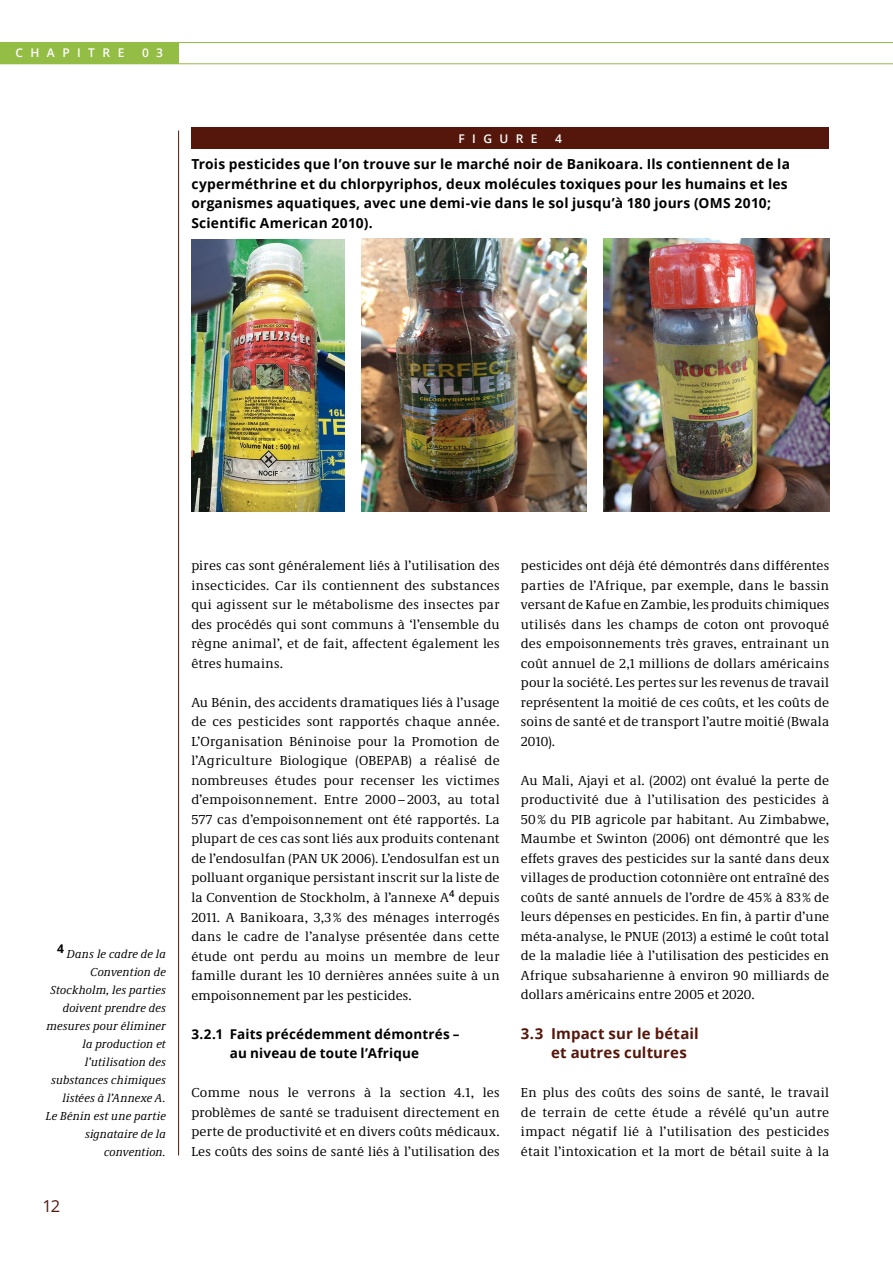
<style>
.page{position:relative;width:893px;height:1263px;background:#fff}
.page>*{position:absolute;margin:0;border:0;box-sizing:border-box;transform-origin:0 0}
.t1{font:16.5px "Open Sans";color:#55170b}
.t2{font:700 15px/19.5px "Open Sans";letter-spacing:.01em;color:#55170b}
.t3{font:700 13.8px/19.5px "Open Sans";letter-spacing:.015em;color:#000}
.t4{font:13.5px/19.5px "Demos Next Pro";letter-spacing:.015em;color:#000;text-align:justify}
.t5{font:700 13.5px/19.5px "Open Sans";letter-spacing:.015em;color:#000;text-align:center}
.t6{font:italic 12px/18px "Demos Next Pro";letter-spacing:.015em;color:#000;text-align:right}
.t7{font:600 12px "Open Sans";letter-spacing:.62em;color:#fff}
</style>
<div class="page">
<hr style="left:0;top:42px;width:893px;height:1px;background:#93bd45">
<hr style="left:0;top:63px;width:893px;height:1px;background:#93bd45">
<div style="left:0;top:43px;width:179px;height:21px;background:#93bd45"></div>
<hr style="left:178px;top:131px;width:1px;height:1024px;background:#55170b">
<div style="left:191px;top:128px;width:638px;height:21px;background:#55170b"></div>
<img style="left:604px;top:239px;width:225px;height:273px">
<img style="left:361px;top:239px;width:226px;height:273px">
<img style="left:191px;top:239px;width:153px;height:273px">
<p class="t7" style="left:15px;top:44px;width:111px">CHAPITRE</p>
<p class="t7" style="left:142px;top:44px;width:23px">0 3</p>
<p class="t7" style="left:458px;top:130px;width:81px">FIGURE</p>
<p class="t7" style="left:555px;top:130px;width:8px">4</p>
<p class="t3" style="left:191px;top:154px;width:600px">Trois pesticides que l’on trouve sur le marché noir de Banikoara. Ils contiennent de la cyperméthrine et du chlorpyriphos, deux molécules toxiques pour les humains et les organismes aquatiques, avec une demi-vie dans le sol jusqu’à 180 jours (OMS 2010; Scientific American 2010).</p>
<p class="t6" style="left:46px;top:944px;width:122px"><sup>4</sup> Dans le cadre de la<br>Convention de<br>Stockholm, les parties doivent prendre des mesures pour éliminer la production et l’utilisation des substances chimiques listées à l’Annexe A.<br>Le Bénin est une partie signataire de la convention.</p>
<p class="t1" style="left:43px;top:1194px;width:19px">12</p>
<p class="t4" style="left:191px;top:556px;width:310px">pires cas sont généralement liés à l’utilisation des insecticides. Car ils contiennent des substances qui agissent sur le métabolisme des insectes par des procédés qui sont communs à ‘l’ensemble du règne animal’, et de fait, affectent également les êtres humains.</p>
<p class="t4" style="left:191px;top:692px;width:310px">Au Bénin, des accidents dramatiques liés à l’usage de ces pesticides sont rapportés chaque année.<br>L’Organisation Béninoise pour la Promotion de l’Agriculture Biologique (OBEPAB) a réalisé de nombreuses études pour recenser les victimes d’empoisonnement. Entre 2000 – 2003, au total 577 cas d’empoisonnement ont été rapportés. La plupart de ces cas sont liés aux produits contenant de l’endosulfan (PAN UK 2006). L’endosulfan est un polluant organique persistant inscrit sur la liste de la Convention de Stockholm, à l’annexe A<sup>4</sup> depuis 2011. A Banikoara, 3,3 % des ménages interrogés dans le cadre de l’analyse présentée dans cette étude ont perdu au moins un membre de leur famille durant les 10 dernières années suite à un empoisonnement par les pesticides.</p>
<p class="t5" style="left:191px;top:1023px;width:270px">3.2.1 Faits précédemment démontrés – au niveau de toute l’Afrique</p>
<p class="t4" style="left:191px;top:1082px;width:310px">Comme nous le verrons à la section 4.1, les problèmes de santé se traduisent directement en perte de productivité et en divers coûts médicaux.<br>Les coûts des soins de santé liés à l’utilisation des</p>
<p class="t4" style="left:521px;top:555px;width:310px">pesticides ont déjà été démontrés dans différentes parties de l’Afrique, par exemple, dans le bassin versant de Kafue en Zambie, les produits chimiques utilisés dans les champs de coton ont provoqué des empoisonnements très graves, entrainant un coût annuel de 2,1 millions de dollars américains pour la société. Les pertes sur les revenus de travail représentent la moitié de ces coûts, et les coûts de soins de santé et de transport l’autre moitié (Bwala 2010).</p>
<p class="t4" style="left:521px;top:770px;width:310px">Au Mali, Ajayi et al. (2002) ont évalué la perte de productivité due à l’utilisation des pesticides à 50% du PIB agricole par habitant. Au Zimbabwe, Maumbe et Swinton (2006) ont démontré que les effets graves des pesticides sur la santé dans deux villages de production cotonnière ont entraîné des coûts de santé annuels de l’ordre de 45% à 83% de leurs dépenses en pesticides. En fin, à partir d’une méta-analyse, le PNUE (2013) a estimé le coût total de la maladie liée à l’utilisation des pesticides en Afrique subsaharienne à environ 90 milliards de dollars américains entre 2005 et 2020.</p>
<p class="t2" style="left:551px;top:1023px;width:149px;text-indent:-30px">3.3 Impact sur le bétail et autres cultures</p>
<p class="t4" style="left:521px;top:1082px;width:310px">En plus des coûts des soins de santé, le travail de terrain de cette étude a révélé qu’un autre impact négatif lié à l’utilisation des pesticides était l’intoxication et la mort de bétail suite à la</p>
</div>
